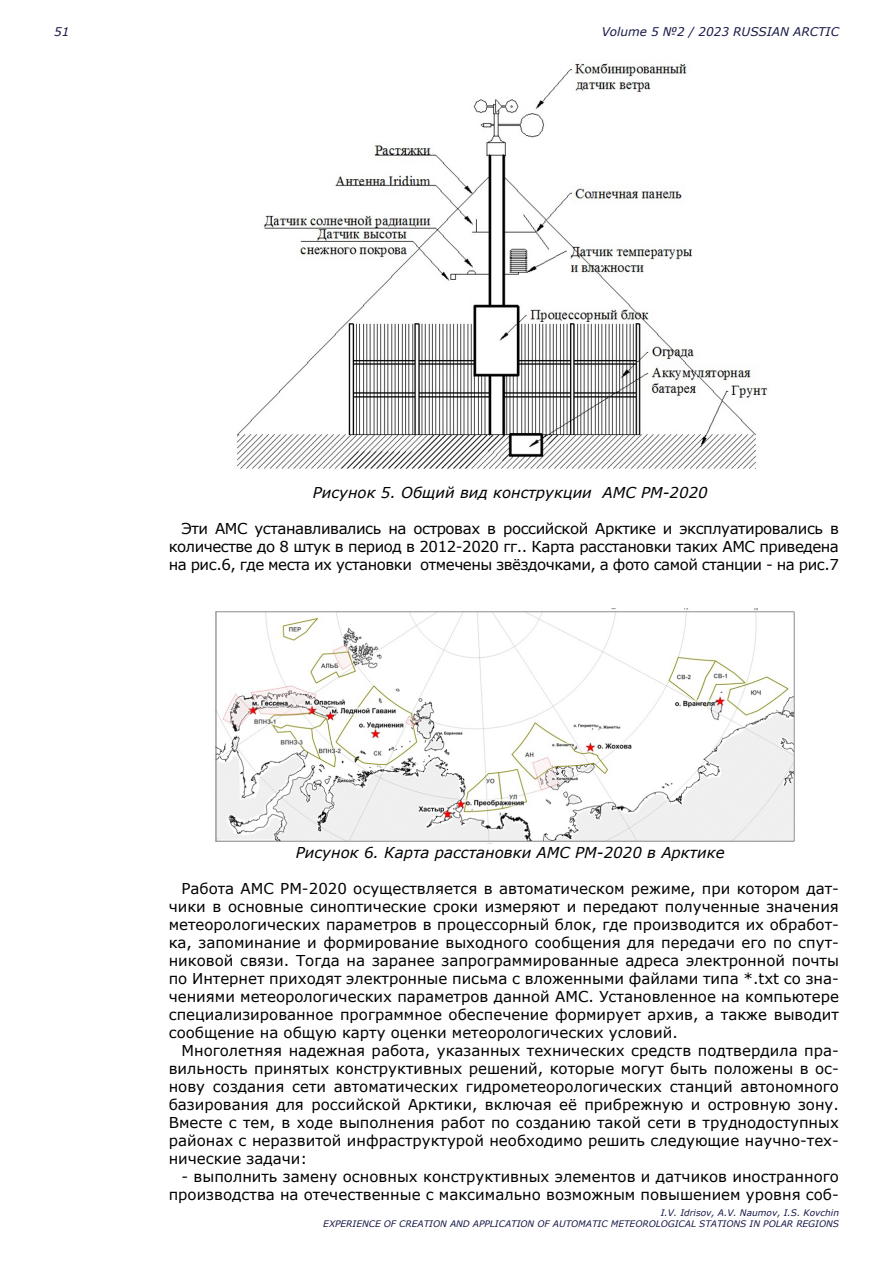
<style>
.page{position:relative;width:893px;height:1263px;background:#fff}
.page>*{position:absolute;margin:0;border:0;box-sizing:border-box;transform-origin:0 0}
.t1{font:15px/18px "Verdana";color:#000;text-align:justify}
.t2{font:italic 15px "Verdana";color:#000}
.t3{font:italic 12px "Verdana";color:#171846}
.t4{font:italic 9px/10.8px "Verdana";color:#171846;text-align:right}
</style>
<div class="page">
<img style="left:237px;top:63px;width:531px;height:406px">
<img style="left:215px;top:608px;width:580px;height:234px">
<p class="t3" style="left:54px;top:24px;width:17px">51</p>
<p class="t3" style="left:602px;top:24px;width:239px">Volume 5 №2 / 2023 RUSSIAN ARCTIC</p>
<p class="t2" style="left:313px;top:482px;width:396px">Рисунок 5. Общий вид конструкции АМС РМ-2020</p>
<p class="t1" style="left:169px;top:519px;width:672px;text-indent:13px">Эти АМС устанавливались на островах в российской Арктике и эксплуатировались в количестве до 8 штук в период в 2012-2020 гг.. Карта расстановки таких АМС приведена на рис.6, где места их установки отмечены звёздочками, а фото самой станции - на рис.7</p>
<p class="t2" style="left:296px;top:842px;width:430px">Рисунок 6. Карта расстановки АМС РМ-2020 в Арктике</p>
<p class="t1" style="left:169px;top:879px;width:672px;text-indent:13px">Работа АМС РМ-2020 осуществляется в автоматическом режиме, при котором дат&shy;чики в основные синоптические сроки измеряют и передают полученные значения метеорологических параметров в процессорный блок, где производится их обработ&shy;ка, запоминание и формирование выходного сообщения для передачи его по спут&shy;никовой связи. Тогда на заранее запрограммированные адреса электронной почты по Интернет приходят электронные письма с вложенными файлами типа *.txt со зна&shy;чениями метеорологических параметров данной АМС. Установленное на компьютере специализированное программное обеспечение формирует архив, а также выводит сообщение на общую карту оценки метеорологических условий.</p>
<p class="t1" style="left:169px;top:1041px;width:672px;text-indent:13px">Многолетняя надежная работа, указанных технических средств подтвердила пра&shy;вильность принятых конструктивных решений, которые могут быть положены в ос&shy;нову создания сети автоматических гидрометеорологических станций автономного базирования для российской Арктики, включая её прибрежную и островную зону.<br>Вместе с тем, в ходе выполнения работ по созданию такой сети в труднодоступных районах с неразвитой инфраструктурой необходимо решить следующие научно-тех&shy;нические задачи:</p>
<p class="t1" style="left:169px;top:1167px;width:672px;text-align:right">- выполнить замену основных конструктивных элементов и датчиков иностранного производства на отечественные с максимально возможным повышением уровня соб-</p>
<p class="t4" style="left:323px;top:1207px;width:517px">I.V. Idrisov, A.V. Naumov, I.S. Kovchin<br>EXPERIENCE OF CREATION AND APPLICATION OF AUTOMATIC METEOROLOGICAL STATIONS IN POLAR REGIONS</p>
</div>
